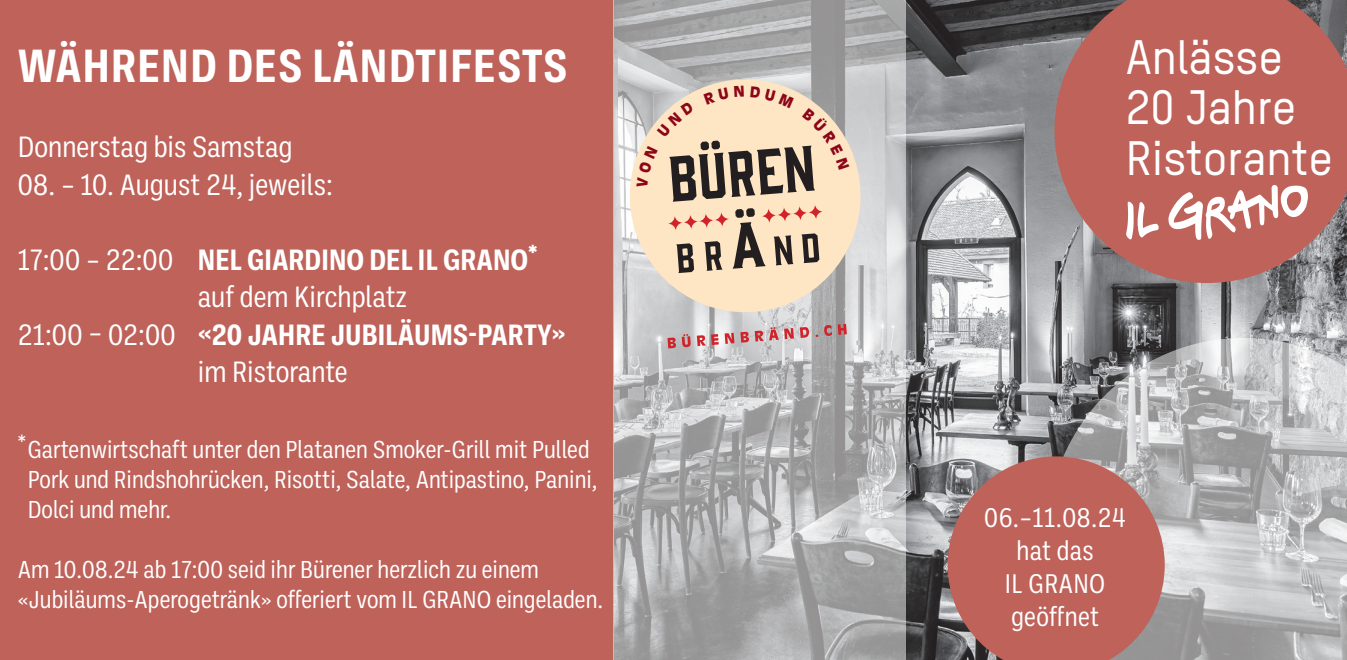
<style>
.page{position:relative;width:1347px;height:660px;background:#fff}
.page>*{position:absolute;margin:0;border:0;box-sizing:border-box;transform-origin:0 0}
.t1{font:500 47.5px/50.5px "TSTARPRO";color:#fff}
.Text{font:700 47.5px "Ballinger Condensed";letter-spacing:.02em;color:#fff}
.Text-2{font:30px "Ballinger Condensed";color:#fff}
.Text-3{font:700 30px "Ballinger Condensed";color:#fff}
.Text-4{font:27.5px "Ballinger Condensed";letter-spacing:.01em;color:#fff}
.Text-5{font:25px/30px "Ballinger Condensed";color:#fff}
.s1{font-weight:400}
.s2{font-size:35px}
.s3{font-size:32.5px}
</style>
<div class="page">
<img style="left:906px;top:0;width:440px;height:659px">
<svg style="left:1054px;top:0;width:292px;height:283px;background:#b26660"></svg>
<svg style="left:1126px;top:201px;width:32px;height:38px"></svg>
<svg style="left:1168px;top:184px;width:139px;height:56px"></svg>
<div style="left:0;top:0;width:613px;height:659px;background:#be625a"></div>
<svg style="left:1047px;top:337px;width:299px;height:322px;background:#b5b5b6"></svg>
<svg style="left:613px;top:0;width:293px;height:659px;background:#b4b3b4"></svg>
<svg style="left:947px;top:456px;width:217px;height:203px;background:#b76c66"></svg>
<svg style="left:623px;top:77px;width:244px;height:242px;background:#e7dac8"></svg>
<svg style="left:704px;top:241px;width:18px;height:29px"></svg>
<svg style="left:667px;top:215px;width:16px;height:16px"></svg>
<svg style="left:683px;top:214px;width:15px;height:15px"></svg>
<svg style="left:698px;top:213px;width:16px;height:15px"></svg>
<svg style="left:714px;top:211px;width:15px;height:16px"></svg>
<svg style="left:761px;top:208px;width:15px;height:15px"></svg>
<svg style="left:776px;top:206px;width:16px;height:16px"></svg>
<svg style="left:792px;top:205px;width:15px;height:16px"></svg>
<svg style="left:807px;top:204px;width:16px;height:16px"></svg>
<svg style="left:676px;top:243px;width:18px;height:30px"></svg>
<svg style="left:801px;top:233px;width:18px;height:30px"></svg>
<svg style="left:773px;top:235px;width:20px;height:30px"></svg>
<svg style="left:732px;top:208px;width:33px;height:60px;background:#9f8e7c"></svg>
<svg style="left:667px;top:323px;width:180px;height:25px;background:#c9abad"></svg>
<svg style="left:636px;top:86px;width:213px;height:115px;background:#d1bea7"></svg>
<p class="Text" style="left:18px;top:39px;width:551px">WÄHREND DES LÄNDTIFESTS</p>
<p class="Text-2" style="left:18px;top:130px;width:276px">Donnerstag bis Samstag</p>
<p class="Text-2" style="left:18px;top:168px;width:317px">08. – 10. August 24, jeweils:</p>
<p class="Text-3" style="left:18px;top:242px;width:521px"><span class="s1">17:00 – 22:00</span> NEL GIARDINO DEL IL GRANO<span class="s2">*</span></p>
<p class="Text-2" style="left:198px;top:280px;width:211px">auf dem Kirchplatz</p>
<p class="Text-3" style="left:18px;top:317px;width:549px"><span class="s1">21:00 – 02:00</span> «20 JAHRE JUBILÄUMS-PARTY»</p>
<p class="Text-2" style="left:198px;top:355px;width:151px">im Ristorante</p>
<p class="Text-5" style="left:28px;top:434px;width:571px;text-indent:-10px"><span class="s3">*</span>Gartenwirtschaft unter den Platanen Smoker-Grill mit Pulled<br>Pork und Rindshohrücken, Risotti, Salate, Antipastino, Panini,<br>Dolci und mehr.</p>
<p class="Text-5" style="left:18px;top:554px;width:522px">Am 10.08.24 ab 17:00 seid ihr Bürener herzlich zu einem</p>
<p class="Text-5" style="left:18px;top:584px;width:587px">«Jubiläums-Aperogetränk» offeriert vom IL GRANO eingeladen.</p>
<p class="t1" style="left:1126px;top:29px;width:208px">Anlässe<br>20 Jahre<br>Ristorante</p>
<p class="Text-4" style="left:984px;top:501px;width:143px">06.–11.08.24</p>
<p class="Text-4" style="left:1016px;top:534px;width:79px">hat das</p>
<p class="Text-4" style="left:1004px;top:567px;width:102px">IL GRANO</p>
<p class="Text-4" style="left:1011px;top:600px;width:90px">geöffnet</p>
</div>
